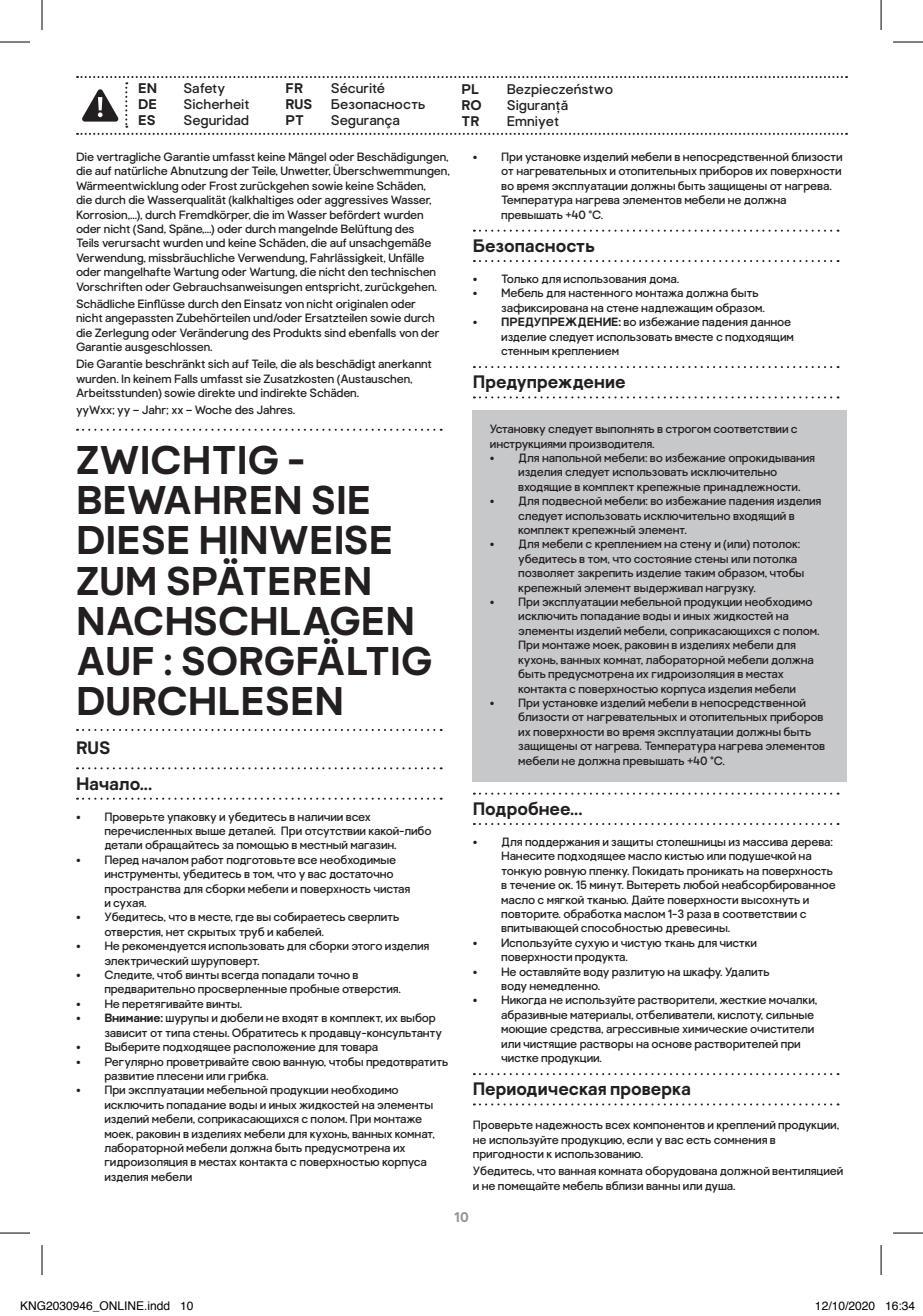
<style>
.page{position:relative;width:923px;height:1316px;background:#fff}
.page>*{position:absolute;margin:0;border:0;box-sizing:border-box;transform-origin:0 0}
.t1{font:700 40px/40px "Good Home";color:#231f20}
.t2{font:700 18px/35.2px "Good Home";color:#231f20}
.t3{font:14px "Good Home";color:#231f20}
.t4{font:700 14px "Good Home";color:#231f20}
.t5{font:700 14px "Good Home";color:#939598}
.t6{font:12px/14.4px "Good Home";letter-spacing:-.01em;color:#231f20}
.t7{font:12px "Helvetica";color:#000}
.s1{font-weight:700}
</style>
<div class="page">
<svg style="left:77px;top:76px;width:770px;height:59px"></svg>
<svg style="left:77px;top:429px;width:365px;height:2px"></svg>
<svg style="left:77px;top:729px;width:365px;height:2px"></svg>
<svg style="left:77px;top:767px;width:365px;height:2px"></svg>
<svg style="left:77px;top:797px;width:365px;height:2px"></svg>
<svg style="left:474px;top:230px;width:365px;height:2px"></svg>
<svg style="left:474px;top:260px;width:365px;height:2px"></svg>
<svg style="left:474px;top:366px;width:365px;height:2px"></svg>
<svg style="left:474px;top:396px;width:365px;height:2px"></svg>
<svg style="left:474px;top:792px;width:365px;height:2px"></svg>
<svg style="left:474px;top:823px;width:365px;height:2px"></svg>
<svg style="left:474px;top:1073px;width:365px;height:2px"></svg>
<svg style="left:474px;top:1103px;width:365px;height:2px"></svg>
<div style="left:473px;top:410px;width:374px;height:371px;background:#c7c8ca"></div>
<hr style="left:0;top:42px;width:30px;height:1px;background:#000">
<hr style="left:893px;top:42px;width:30px;height:1px;background:#000">
<hr style="left:0;top:1232px;width:30px;height:1px;background:#000">
<hr style="left:893px;top:1232px;width:30px;height:1px;background:#000">
<hr style="left:42px;top:0;width:1px;height:30px;background:#000">
<svg style="left:42px;top:1245px;width:1px;height:29px"></svg>
<hr style="left:881px;top:0;width:1px;height:30px;background:#000">
<svg style="left:881px;top:1245px;width:1px;height:29px"></svg>
<p class="t4" style="left:138px;top:80px;width:20px">EN</p>
<p class="t3" style="left:184px;top:80px;width:43px">Safety</p>
<p class="t4" style="left:138px;top:96px;width:20px">DE</p>
<p class="t3" style="left:184px;top:96px;width:67px">Sicherheit</p>
<p class="t4" style="left:138px;top:112px;width:19px">ES</p>
<p class="t3" style="left:184px;top:112px;width:67px">Seguridad</p>
<p class="t4" style="left:286px;top:80px;width:19px">FR</p>
<p class="t3" style="left:331px;top:80px;width:56px">Sécurité</p>
<p class="t4" style="left:286px;top:96px;width:28px">RUS</p>
<p class="t3" style="left:331px;top:96px;width:96px">Безопасность</p>
<p class="t4" style="left:286px;top:112px;width:20px">PT</p>
<p class="t3" style="left:331px;top:112px;width:71px">Segurança</p>
<p class="t4" style="left:462px;top:81px;width:19px">PL</p>
<p class="t3" style="left:507px;top:81px;width:108px">Bezpieczeństwo</p>
<p class="t4" style="left:462px;top:97px;width:22px">RO</p>
<p class="t3" style="left:507px;top:97px;width:63px">Siguranță</p>
<p class="t4" style="left:462px;top:113px;width:19px">TR</p>
<p class="t3" style="left:507px;top:113px;width:54px">Emniyet</p>
<p class="t6" style="left:76px;top:150px;width:375px">Die vertragliche Garantie umfasst keine Mängel oder Beschädigungen, die auf natürliche Abnutzung der Teile, Unwetter, Überschwemmungen, Wärmeentwicklung oder Frost zurückgehen sowie keine Schäden,<br>die durch die Wasserqualität (kalkhaltiges oder aggressives Wasser, Korrosion,...), durch Fremdkörper, die im Wasser befördert wurden oder nicht (Sand, Späne,...) oder durch mangelnde Belüftung des<br>Teils verursacht wurden und keine Schäden, die auf unsachgemäße Verwendung, missbräuchliche Verwendung, Fahrlässigkeit, Unfälle oder mangelhafte Wartung oder Wartung, die nicht den technischen Vorschriften oder Gebrauchsanweisungen entspricht, zurückgehen.</p>
<p class="t6" style="left:76px;top:296px;width:365px">Schädliche Einflüsse durch den Einsatz von nicht originalen oder nicht angepassten Zubehörteilen und/oder Ersatzteilen sowie durch die Zerlegung oder Veränderung des Produkts sind ebenfalls von der Garantie ausgeschlossen.</p>
<p class="t6" style="left:76px;top:357px;width:357px">Die Garantie beschränkt sich auf Teile, die als beschädigt anerkannt wurden. In keinem Falls umfasst sie Zusatzkosten (Austauschen,<br>Arbeitsstunden) sowie direkte und indirekte Schäden.</p>
<p class="t6" style="left:76px;top:403px;width:221px">yyWxx; yy – Jahr; xx – Woche des Jahres.</p>
<h1 class="t1" style="left:76px;top:441px;width:358px">ZWICHTIG -<br>BEWAHREN SIE<br>DIESE HINWEISE<br>ZUM SPÄTEREN<br>NACHSCHLAGEN<br>AUF : SORGFÄLTIG<br>DURCHLESEN</h1>
<h2 class="t2" style="left:76px;top:731px;width:78px">RUS<br>Начало...</h2>
<p class="t6" style="left:104px;top:809px;width:329px;text-indent:-28px">• Проверьте упаковку и убедитесь в наличии всех перечисленных выше деталей. При отсутствии какой-либо детали обращайтесь за помощью в местный магазин.</p>
<p class="t6" style="left:104px;top:852px;width:308px;text-indent:-28px">• Перед началом работ подготовьте все необходимые инструменты, убедитесь в том, что у вас достаточно пространства для сборки мебели и поверхность чистая и сухая.</p>
<p class="t6" style="left:104px;top:910px;width:297px;text-indent:-28px">• Убедитесь, что в месте, где вы собираетесь сверлить отверстия, нет скрытых труб и кабелей.</p>
<p class="t6" style="left:104px;top:939px;width:326px;text-indent:-28px">• Не рекомендуется использовать для сборки этого изделия электрический шуруповерт.</p>
<p class="t6" style="left:104px;top:967px;width:298px;text-indent:-28px">• Следите, чтоб винты всегда попадали точно в предварительно просверленные пробные отверстия.</p>
<p class="t6" style="left:76px;top:996px;width:168px">• Не перетягивайте винты.</p>
<p class="t6" style="left:104px;top:1011px;width:339px;text-indent:-28px">• <span class="s1">Внимание:</span> шурупы и дюбели не входят в комплект, их выбор зависит от типа стены. Обратитесь к продавцу-консультанту</p>
<p class="t6" style="left:76px;top:1039px;width:304px">• Выберите подходящее расположение для товара</p>
<p class="t6" style="left:104px;top:1054px;width:345px;text-indent:-28px">• Регулярно проветривайте свою ванную, чтобы предотвратить развитие плесени или грибка.</p>
<p class="t6" style="left:104px;top:1083px;width:332px;text-indent:-28px">• При эксплуатации мебельной продукции необходимо исключить попадание воды и иных жидкостей на элементы изделий мебели, соприкасающихся с полом. При монтаже моек, раковин в изделиях мебели для кухонь, ванных комнат, лабораторной мебели должна быть предусмотрена их гидроизоляция в местах контакта с поверхностью корпуса изделия мебели</p>
<p class="t6" style="left:501px;top:150px;width:343px;text-indent:-28px">• При установке изделий мебели в непосредственной близости от нагревательных и отопительных приборов их поверхности во время эксплуатации должны быть защищены от нагрева.<br>Температура нагрева элементов мебели не должна превышать +40 °С.</p>
<h2 class="t2" style="left:473px;top:228px;width:124px">Безопасность</h2>
<p class="t6" style="left:473px;top:272px;width:208px">• Только для использования дома.</p>
<p class="t6" style="left:501px;top:286px;width:265px;text-indent:-28px">• Мебель для настенного монтажа должна быть зафиксирована на стене надлежащим образом.</p>
<p class="t6" style="left:501px;top:315px;width:294px;text-indent:-28px">• <span class="s1">ПРЕДУПРЕЖДЕНИЕ:</span> во избежание падения данное изделие следует использовать вместе с подходящим стенным креплением</p>
<h2 class="t2" style="left:473px;top:365px;width:154px">Предупреждение</h2>
<p class="t6" style="left:490px;top:422px;width:309px">Установку следует выполнять в строгом соответствии с инструкциями производителя.</p>
<p class="t6" style="left:518px;top:451px;width:298px;text-indent:-28px">• Для напольной мебели: во избежание опрокидывания изделия следует использовать исключительно входящие в комплект крепежные принадлежности.</p>
<p class="t6" style="left:518px;top:494px;width:305px;text-indent:-28px">• Для подвесной мебели: во избежание падения изделия следует использовать исключительно входящий в комплект крепежный элемент.</p>
<p class="t6" style="left:518px;top:537px;width:288px;text-indent:-28px">• Для мебели с креплением на стену и (или) потолок: убедитесь в том, что состояние стены или потолка позволяет закрепить изделие таким образом, чтобы крепежный элемент выдерживал нагрузку.</p>
<p class="t6" style="left:518px;top:595px;width:303px;text-indent:-28px">• При эксплуатации мебельной продукции необходимо исключить попадание воды и иных жидкостей на элементы изделий мебели, соприкасающихся с полом.<br>При монтаже моек, раковин в изделиях мебели для кухонь, ванных комнат, лабораторной мебели должна быть предусмотрена их гидроизоляция в местах контакта с поверхностью корпуса изделия мебели</p>
<p class="t6" style="left:518px;top:695px;width:309px;text-indent:-28px">• При установке изделий мебели в непосредственной близости от нагревательных и отопительных приборов их поверхности во время эксплуатации должны быть защищены от нагрева. Температура нагрева элементов мебели не должна превышать +40 °С.</p>
<h2 class="t2" style="left:473px;top:791px;width:111px">Подробнее...</h2>
<p class="t6" style="left:501px;top:834px;width:336px;text-indent:-28px">• Для поддержания и защиты столешницы из массива дерева:<br>Нанесите подходящее масло кистью или подушечкой на тонкую ровную пленку. Покидать проникать на поверхность в течение ок. 15 минут. Вытереть любой неабсорбированное масло с мягкой тканью. Дайте поверхности высохнуть и повторите. обработка маслом 1-3 раза в соответствии с впитывающей способностью древесины.</p>
<p class="t6" style="left:501px;top:935px;width:257px;text-indent:-28px">• Используйте сухую и чистую ткань для чистки поверхности продукта.</p>
<p class="t6" style="left:501px;top:964px;width:270px;text-indent:-28px">• Не оставляйте воду разлитую на шкафу. Удалить воду немедленно.</p>
<p class="t6" style="left:501px;top:993px;width:318px;text-indent:-28px">• Никогда не используйте растворители, жесткие мочалки, абразивные материалы, отбеливатели, кислоту, сильные моющие средства, агрессивные химические очистители или чистящие растворы на основе растворителей при чистке продукции.</p>
<h2 class="t2" style="left:473px;top:1071px;width:219px">Периодическая проверка</h2>
<p class="t6" style="left:473px;top:1118px;width:368px">Проверьте надежность всех компонентов и креплений продукции, не используйте продукцию, если у вас есть сомнения в пригодности к использованию.</p>
<p class="t6" style="left:473px;top:1164px;width:372px">Убедитесь, что ванная комната оборудована должной вентиляцией и не помещайте мебель вблизи ванны или душа.</p>
<p class="t5" style="left:454px;top:1208px;width:16px">10</p>
<p class="t7" style="left:20px;top:1296px;width:175px">KNG2030946_ONLINE.indd 10</p>
<p class="t7" style="left:815px;top:1296px;width:102px">12/10/2020 16:34</p>
</div>
